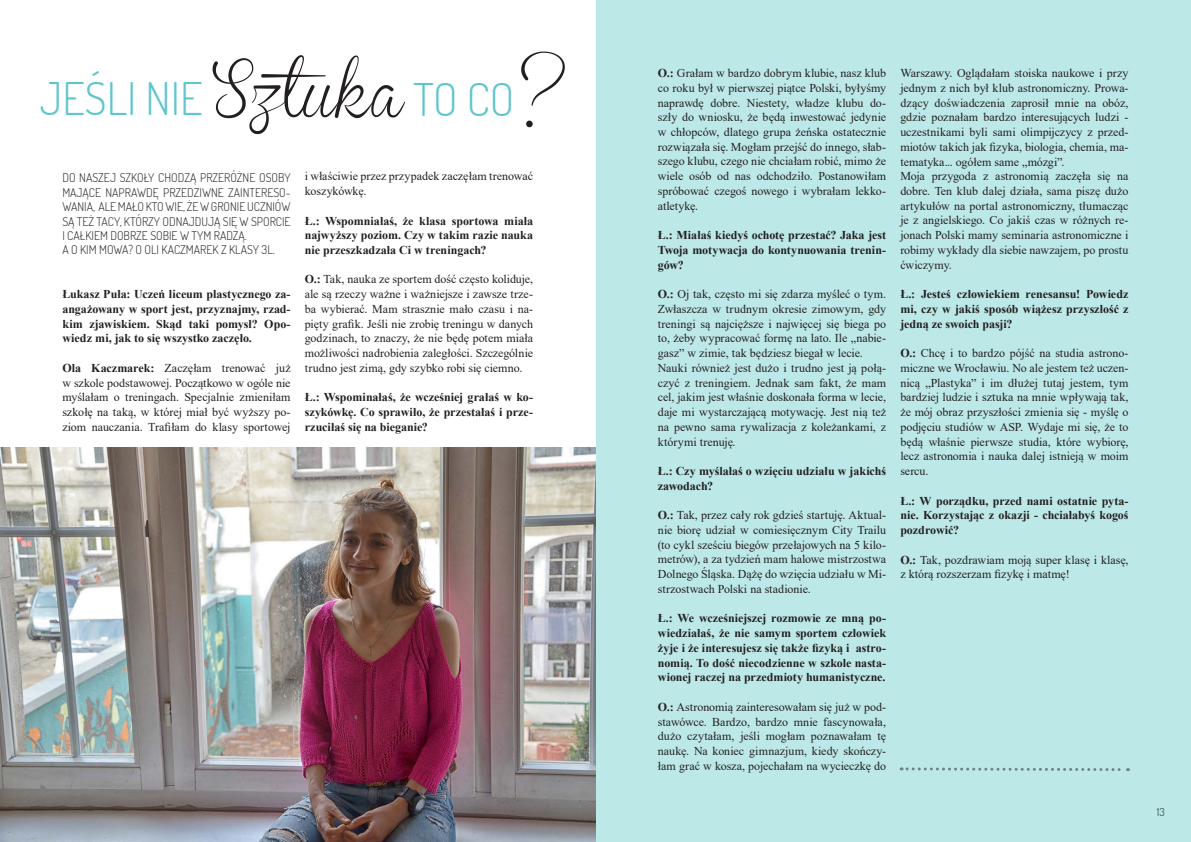
<style>
.page{position:relative;width:1191px;height:842px;background:#fff}
.page>*{position:absolute;margin:0;border:0;box-sizing:border-box;transform-origin:0 0}
.t1{font:300 45px "Dosis";color:#5dc6cc}
.t2{font:12px/14.7px "Times New Roman";letter-spacing:-.005em;color:#231f20;text-align:justify}
.t3{font:700 12px/14.7px "Times New Roman";color:#231f20;text-align:justify}
.t4{font:300 12px/14.4px "Dosis";color:#231f20}
.t5{font:11px "Dosis";color:#231f20}
.s1{font-family:"Brannboll Smal";font-weight:400;font-size:59.3px;color:#231f20}
.s2{font-weight:700}
</style>
<div class="page">
<div style="left:596px;top:0;width:595px;height:842px;background:#bde8e8"></div>
<img style="left:0;top:447px;width:595px;height:394px">
<svg style="left:901px;top:767px;width:227px;height:4px"></svg>
<h1 class="t1" style="left:40px;top:69px;width:526px">JEŚLI NIE <span class="s1">Sztuka</span> TO CO <span class="s1">?</span></h1>
<p class="t4" style="left:62px;top:170px;width:230px">DO NASZEJ SZKOŁY CHODZĄ PRZERÓŻNE OSOBY MAJĄCE NAPRAWDĘ PRZEDZIWNE ZAINTERESO-WANIA, ALE MAŁO KTO WIE, ŻE W GRONIE UCZNIÓW SĄ TEŻ TACY, KTÓRZY ODNAJDUJĄ SIĘ W SPORCIE I CAŁKIEM DOBRZE SOBIE W TYM RADZĄ.<br>A O KIM MOWA? O OLI KACZMAREK Z KLASY 3L.</p>
<p class="t2" style="left:305px;top:169px;width:230px">i właściwie przez przypadek zaczęłam trenować koszykówkę.</p>
<p class="t3" style="left:305px;top:213px;width:230px">Ł.: Wspomniałaś, że klasa sportowa miała najwyższy poziom. Czy w takim razie nauka nie przeszkadzała Ci w treningach?</p>
<p class="t2" style="left:305px;top:272px;width:230px"><span class="s2">O.:</span> Tak, nauka ze sportem dość często koliduje, ale są rzeczy ważne i ważniejsze i zawsze trze&shy;ba wybierać. Mam strasznie mało czasu i na&shy;pięty grafik. Jeśli nie zrobię treningu w danych godzinach, to znaczy, że nie będę potem miała możliwości nadrobienia zaległości. Szczególnie trudno jest zimą, gdy szybko robi się ciemno.</p>
<p class="t3" style="left:305px;top:390px;width:230px">Ł.: Wspominałaś, że wcześniej grałaś w ko&shy;szykówkę. Co sprawiło, że przestałaś i prze&shy;rzuciłaś się na bieganie?</p>
<p class="t3" style="left:62px;top:286px;width:230px">Łukasz Puła: Uczeń liceum plastycznego za&shy;angażowany w sport jest, przyznajmy, rzad&shy;kim zjawiskiem. Skąd taki pomysł? Opo&shy;wiedz mi, jak to się wszystko zaczęło.</p>
<p class="t2" style="left:62px;top:360px;width:230px"><span class="s2">Ola Kaczmarek:</span> Zaczęłam trenować już w szkole podstawowej. Początkowo w ogóle nie myślałam o treningach. Specjalnie zmieniłam szkołę na taką, w której miał być wyższy po&shy;ziom nauczania. Trafiłam do klasy sportowej</p>
<p class="t2" style="left:658px;top:65px;width:230px"><span class="s2">O.:</span> Grałam w bardzo dobrym klubie, nasz klub co roku był w pierwszej piątce Polski, byłyśmy naprawdę dobre. Niestety, władze klubu do&shy;szły do wniosku, że będą inwestować jedynie w chłopców, dlatego grupa żeńska ostatecznie rozwiązała się. Mogłam przejść do innego, słab&shy;szego klubu, czego nie chciałam robić, mimo że wiele osób od nas odchodziło. Postanowiłam spróbować czegoś nowego i wybrałam lekko&shy;atletykę.</p>
<p class="t3" style="left:658px;top:227px;width:230px">Ł.: Miałaś kiedyś ochotę przestać? Jaka jest Twoja motywacja do kontynuowania trenin&shy;gów?</p>
<p class="t2" style="left:658px;top:286px;width:230px;text-align:left"><span class="s2">O.:</span> Oj tak, często mi się zdarza myśleć o tym.<br>Zwłaszcza w trudnym okresie zimowym, gdy treningi są najcięższe i najwięcej się biega po to, żeby wypracować formę na lato. Ile „nabie&shy;gasz” w zimie, tak będziesz biegał w lecie.<br>Nauki również jest dużo i trudno jest ją połą&shy;czyć z treningiem. Jednak sam fakt, że mam cel, jakim jest właśnie doskonała forma w lecie, daje mi wystarczającą motywację. Jest nią też na pewno sama rywalizacja z koleżankami, z którymi trenuję.</p>
<p class="t3" style="left:658px;top:463px;width:230px">Ł.: Czy myślałaś o wzięciu udziału w jakichś zawodach?</p>
<p class="t2" style="left:658px;top:507px;width:230px"><span class="s2">O.:</span> Tak, przez cały rok gdzieś startuję. Aktual&shy;nie biorę udział w comiesięcznym City Trailu (to cykl sześciu biegów przełajowych na 5 kilo&shy;metrów), a za tydzień mam halowe mistrzostwa Dolnego Śląska. Dążę do wzięcia udziału w Mi&shy;strzostwach Polski na stadionie.</p>
<p class="t3" style="left:658px;top:611px;width:230px">Ł.: We wcześniejszej rozmowie ze mną po&shy;wiedziałaś, że nie samym sportem człowiek żyje i że interesujesz się także fizyką i astro&shy;nomią. To dość niecodzienne w szkole nasta&shy;wionej raczej na przedmioty humanistyczne.</p>
<p class="t2" style="left:658px;top:699px;width:230px"><span class="s2">O.:</span> Astronomią zainteresowałam się już w pod&shy;stawówce. Bardzo, bardzo mnie fascynowała, dużo czytałam, jeśli mogłam poznawałam tę naukę. Na koniec gimnazjum, kiedy skończy&shy;łam grać w kosza, pojechałam na wycieczkę do</p>
<p class="t2" style="left:900px;top:65px;width:230px;text-align:left">Warszawy. Oglądałam stoiska naukowe i przy jednym z nich był klub astronomiczny. Prowa&shy;dzący doświadczenia zaprosił mnie na obóz, gdzie poznałam bardzo interesujących ludzi - uczestnikami byli sami olimpijczycy z przed&shy;miotów takich jak fizyka, biologia, chemia, ma&shy;tematyka... ogółem same „mózgi”.<br>Moja przygoda z astronomią zaczęła się na dobre. Ten klub dalej działa, sama piszę dużo artykułów na portal astronomiczny, tłumacząc je z angielskiego. Co jakiś czas w różnych re&shy;jonach Polski mamy seminaria astronomiczne i robimy wykłady dla siebie nawzajem, po prostu ćwiczymy.</p>
<p class="t3" style="left:900px;top:286px;width:230px">Ł.: Jesteś człowiekiem renesansu! Powiedz mi, czy w jakiś sposób wiążesz przyszłość z jedną ze swoich pasji?</p>
<p class="t2" style="left:900px;top:345px;width:230px"><span class="s2">O.:</span> Chcę i to bardzo pójść na studia astrono&shy;miczne we Wrocławiu. No ale jestem też uczen&shy;nicą „Plastyka” i im dłużej tutaj jestem, tym bardziej ludzie i sztuka na mnie wpływają tak, że mój obraz przyszłości zmienia się - myślę o podjęciu studiów w ASP. Wydaje mi się, że to będą właśnie pierwsze studia, które wybiorę, lecz astronomia i nauka dalej istnieją w moim sercu.</p>
<p class="t3" style="left:900px;top:493px;width:230px">Ł.: W porządku, przed nami ostatnie pyta&shy;nie. Korzystając z okazji - chciałabyś kogoś pozdrowić?</p>
<p class="t2" style="left:900px;top:552px;width:230px"><span class="s2">O.:</span> Tak, pozdrawiam moją super klasę i klasę, z którą rozszerzam fizykę i matmę!</p>
<p class="t5" style="left:1157px;top:805px;width:9px">13</p>
</div>
